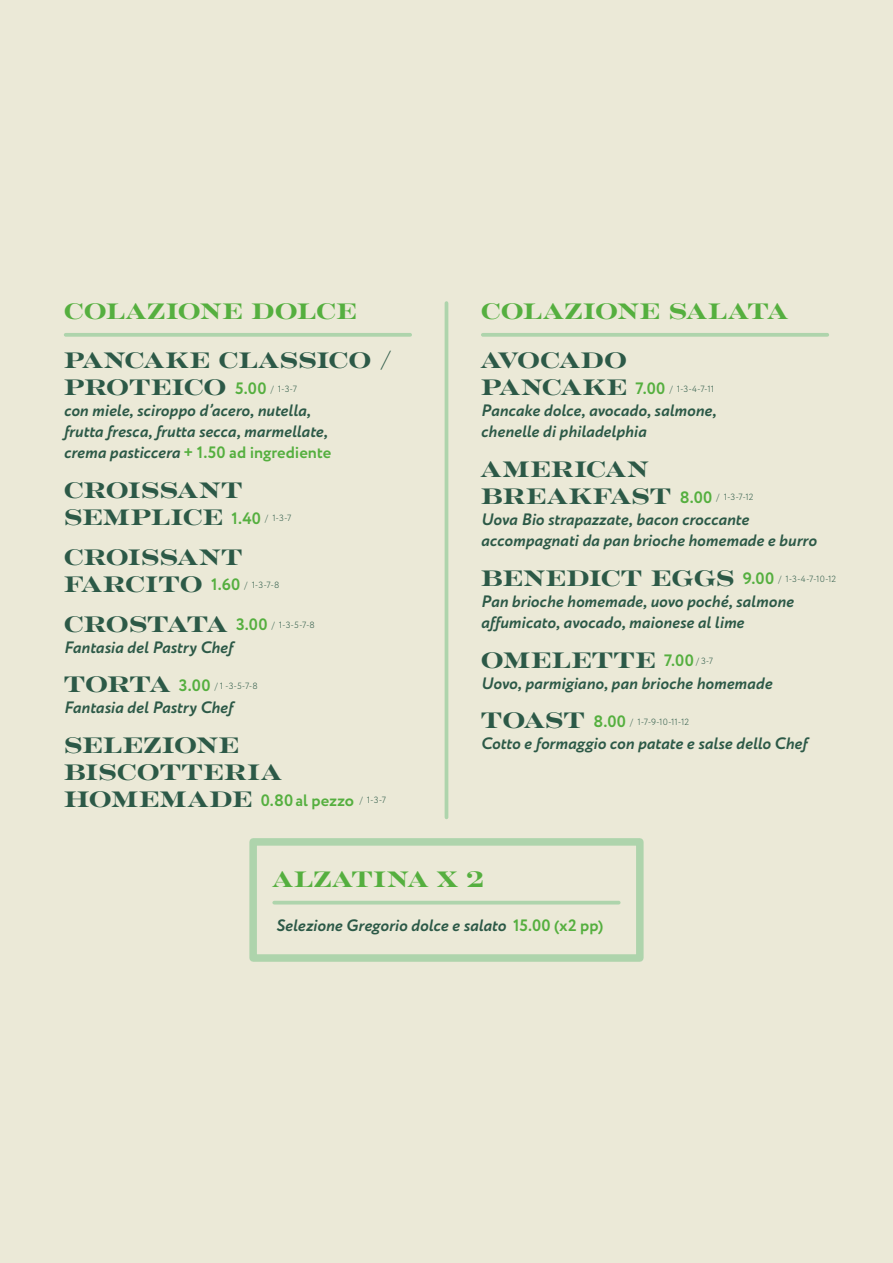
<style>
.page{position:relative;width:893px;height:1263px;background:#ebe9d7}
.page>*{position:absolute;margin:0;border:0;box-sizing:border-box;transform-origin:0 0}
.t1{font:22.5px/27px "Rosella Solid";letter-spacing:.005em;color:#2c5947}
.t2{font:22.5px "Rosella Solid";letter-spacing:.005em;color:#55af3f}
.t3{font:italic 700 16.5px/21px "Circe";color:#2c5947}
.t4{font:700 16.5px "Circe";letter-spacing:.005em;color:#55af3f}
.t5{font:300 9px "Circe";color:#2c5947}
.s1{font-family:"Circe";font-weight:700;font-size:16.5px;color:#55af3f}
.s2{font-style:normal;color:#55af3f}
.s3{font-family:"Rosella Solid";font-weight:400;font-size:22.5px}
.s4{font-weight:700;font-size:16.5px;color:#55af3f}
.s5{font-family:"Rosella Solid";font-weight:400;font-size:22.5px;color:#2c5947}
.s6{font-weight:300;font-size:9px;color:#2c5947}
</style>
<div class="page">
<svg style="left:483px;top:333px;width:344px;height:4px"></svg>
<hr style="left:445px;top:303px;width:3px;height:514px;background:#aed4ac">
<svg style="left:66px;top:333px;width:344px;height:4px"></svg>
<hr style="left:274px;top:901px;width:345px;height:3px;background:#aed4ac">
<div style="left:249px;top:838px;width:395px;height:124px;border:8px solid #aed4ac"></div>
<h1 class="t2" style="left:64px;top:292px;width:294px">COLAZIONE DOLCE</h1>
<h1 class="t2" style="left:481px;top:292px;width:309px">COLAZIONE SALATA</h1>
<h1 class="t1" style="left:64px;top:345px;width:329px">PANCAKE CLASSICO /<br>PROTEICO <span class="s1">5.00</span> <sup>/</sup> <sup>1-3-7</sup></h1>
<p class="t3" style="left:64px;top:401px;width:269px">con miele, sciroppo d’acero, nutella, frutta fresca, frutta secca, marmellate, crema pasticcera <span class="s2">+ 1.50 ad ingrediente</span></p>
<h1 class="t1" style="left:64px;top:475px;width:229px">CROISSANT<br>SEMPLICE <span class="s1">1.40</span> <sup>/</sup> <sup>1-3-7</sup></h1>
<h1 class="t1" style="left:64px;top:542px;width:180px">CROISSANT</h1>
<p class="t5" style="left:64px;top:579px;width:217px"><span class="s3">FARCITO</span> <span class="s4">1.60</span> / 1-3-7-8</p>
<p class="t5" style="left:64px;top:619px;width:253px"><span class="s3">CROSTATA</span> <span class="s4">3.00</span> / 1-3-5-7-8</p>
<p class="t3" style="left:64px;top:637px;width:171px">Fantasia del Pastry Chef</p>
<p class="t5" style="left:64px;top:680px;width:196px"><span class="s3">TORTA</span> <span class="s4">3.00</span> / 1 -3-5-7-8</p>
<p class="t3" style="left:64px;top:698px;width:171px">Fantasia del Pastry Chef</p>
<h1 class="t1" style="left:64px;top:730px;width:219px">SELEZIONE<br>BISCOTTERIA</h1>
<p class="t4" style="left:64px;top:789px;width:324px"><span class="s5">HOMEMADE</span> 0.80al pezzo <span class="s6">/ 1-3-7</span></p>
<h1 class="t1" style="left:481px;top:345px;width:148px">AVOCADO</h1>
<p class="t5" style="left:481px;top:383px;width:235px"><span class="s3">PANCAKE</span> <span class="s4">7.00</span> / 1-3-4-7-11</p>
<p class="t3" style="left:481px;top:401px;width:237px">Pancake dolce, avocado, salmone, chenelle di philadelphia</p>
<h1 class="t1" style="left:481px;top:454px;width:274px">AMERICAN<br>BREAKFAST <span class="s1">8.00</span> <sup>/</sup> <sup>1-3-7-12</sup></h1>
<p class="t3" style="left:481px;top:510px;width:337px">Uova Bio strapazzate, bacon croccante accompagnati da pan brioche homemade e burro</p>
<p class="t5" style="left:481px;top:573px;width:357px"><span class="s3">BENEDICT EGGS</span> <span class="s4">9.00</span> / 1-3-4-7-10-12</p>
<p class="t3" style="left:481px;top:592px;width:314px">Pan brioche homemade, uovo poché, salmone affumicato, avocado, maionese al lime</p>
<h1 class="t1" style="left:481px;top:644px;width:234px">OMELETTE <span class="s1">7.00</span> <sup>/</sup> <sup>3-7</sup></h1>
<p class="t3" style="left:481px;top:673px;width:293px">Uovo, parmigiano, pan brioche homemade</p>
<p class="t5" style="left:481px;top:716px;width:210px"><span class="s3">TOAST</span> <span class="s4">8.00</span> / 1-7-9-10-11-12</p>
<p class="t3" style="left:481px;top:734px;width:328px">Cotto e formaggio con patate e salse dello Chef</p>
<h1 class="t2" style="left:272px;top:860px;width:214px">ALZATINA X 2</h1>
<p class="t3" style="left:276px;top:915px;width:329px">Selezione Gregorio dolce e salato <span class="s2">15.00 (x2 pp)</span></p>
</div>
